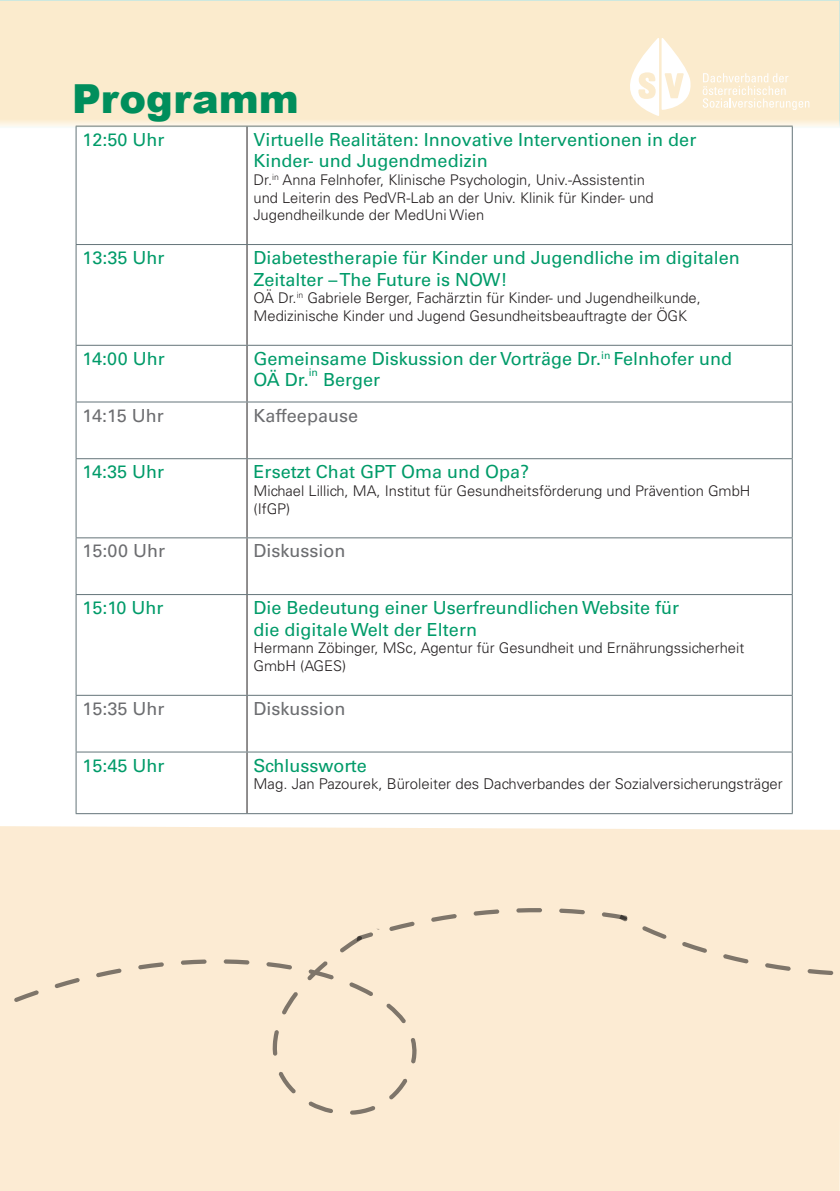
<style>
.page{position:relative;width:840px;height:1191px;background:#fff}
.page>*{position:absolute;margin:0;border:0;box-sizing:border-box;transform-origin:0 0}
.t1{font:900 40px "Arial";color:#008e5c}
.t2{font:18px "Univers LT Std";color:#009b69}
.t3{font:18px "Univers LT Std";color:#6c6d70}
.t4{font:300 14.8px/17.6px "Univers LT Std";color:#231f20}
.t5{font:10.4px "Univers LT Std";color:#009b69}
</style>
<div class="page">
<div style="left:0;top:826px;width:839px;height:365px;background:#fcebd3"></div>
<div style="left:0;top:908px;width:648px;height:206px;background:#fcebd3"></div>
<div style="left:348px;top:870px;width:303px;height:195px;background:#fcebd3"></div>
<svg style="left:602px;top:784px;width:237px;height:192px;fill:#fcebd3"></svg>
<hr style="left:246px;top:126px;width:1px;height:118px;background:#231f20">
<hr style="left:246px;top:245px;width:1px;height:100px;background:#231f20">
<hr style="left:246px;top:346px;width:1px;height:55px;background:#231f20">
<hr style="left:246px;top:402px;width:1px;height:56px;background:#231f20">
<hr style="left:246px;top:459px;width:1px;height:78px;background:#231f20">
<hr style="left:246px;top:538px;width:1px;height:56px;background:#231f20">
<hr style="left:246px;top:595px;width:1px;height:100px;background:#231f20">
<hr style="left:246px;top:695px;width:1px;height:56px;background:#231f20">
<hr style="left:246px;top:752px;width:1px;height:61px;background:#231f20">
<hr style="left:76px;top:126px;width:1px;height:118px;background:#647479">
<hr style="left:791px;top:126px;width:1px;height:118px;background:#647479">
<hr style="left:76px;top:244px;width:171px;height:1px;background:#647479">
<hr style="left:76px;top:245px;width:1px;height:100px;background:#647479">
<hr style="left:247px;top:244px;width:545px;height:1px;background:#647479">
<hr style="left:791px;top:245px;width:1px;height:100px;background:#647479">
<hr style="left:76px;top:345px;width:171px;height:1px;background:#647479">
<hr style="left:76px;top:346px;width:1px;height:55px;background:#647479">
<hr style="left:247px;top:345px;width:545px;height:1px;background:#647479">
<hr style="left:791px;top:346px;width:1px;height:55px;background:#647479">
<hr style="left:76px;top:401px;width:171px;height:1px;background:#647479">
<hr style="left:76px;top:402px;width:1px;height:56px;background:#647479">
<hr style="left:247px;top:401px;width:545px;height:1px;background:#647479">
<hr style="left:791px;top:402px;width:1px;height:56px;background:#647479">
<hr style="left:76px;top:458px;width:171px;height:1px;background:#647479">
<hr style="left:76px;top:459px;width:1px;height:78px;background:#647479">
<hr style="left:247px;top:458px;width:545px;height:1px;background:#647479">
<hr style="left:791px;top:459px;width:1px;height:78px;background:#647479">
<hr style="left:76px;top:537px;width:171px;height:1px;background:#647479">
<hr style="left:76px;top:538px;width:1px;height:56px;background:#647479">
<hr style="left:247px;top:537px;width:545px;height:1px;background:#647479">
<hr style="left:791px;top:538px;width:1px;height:56px;background:#647479">
<hr style="left:76px;top:594px;width:171px;height:1px;background:#647479">
<hr style="left:76px;top:595px;width:1px;height:100px;background:#647479">
<hr style="left:247px;top:594px;width:545px;height:1px;background:#647479">
<hr style="left:791px;top:595px;width:1px;height:100px;background:#647479">
<hr style="left:76px;top:695px;width:171px;height:1px;background:#647479">
<hr style="left:76px;top:695px;width:1px;height:56px;background:#647479">
<hr style="left:247px;top:695px;width:545px;height:1px;background:#647479">
<hr style="left:791px;top:695px;width:1px;height:56px;background:#647479">
<hr style="left:76px;top:751px;width:171px;height:1px;background:#647479">
<hr style="left:76px;top:752px;width:1px;height:61px;background:#647479">
<hr style="left:247px;top:751px;width:545px;height:1px;background:#647479">
<hr style="left:791px;top:752px;width:1px;height:61px;background:#647479">
<hr style="left:76px;top:813px;width:171px;height:1px;background:#647479">
<hr style="left:247px;top:813px;width:545px;height:1px;background:#647479">
<svg style="left:0;top:0;width:839px;height:129px;background:#f9eace"></svg>
<svg style="left:629px;top:38px;width:64px;height:78px"></svg>
<svg style="left:702px;top:73px;width:107px;height:37px;background:#fbeed6"></svg>
<p class="t1" style="left:72px;top:70px;width:228px">Programm</p>
<p class="t2" style="left:83px;top:129px;width:83px">12:50 Uhr</p>
<p class="t2" style="left:253px;top:129px;width:444px">Virtuelle Realitäten: Innovative Interventionen in der</p>
<p class="t2" style="left:253px;top:150px;width:235px">Kinder- und Jugendmedizin</p>
<p class="t4" style="left:253px;top:171px;width:401px">Dr.<sup>in</sup> Anna Felnhofer, Klinische Psychologin, Univ.-Assistentin und Leiterin des PedVR-Lab an der Univ. Klinik für Kinder- und<br>Jugendheilkunde der MedUni Wien</p>
<p class="t2" style="left:83px;top:247px;width:83px">13:35 Uhr</p>
<p class="t2" style="left:253px;top:247px;width:487px">Diabetestherapie für Kinder und Jugendliche im digitalen</p>
<p class="t2" style="left:253px;top:269px;width:255px">Zeitalter – The Future is NOW!</p>
<p class="t4" style="left:253px;top:289px;width:448px">OÄ Dr.<sup>in</sup> Gabriele Berger, Fachärztin für Kinder- und Jugendheilkunde,</p>
<p class="t4" style="left:253px;top:307px;width:435px">Medizinische Kinder und Jugend Gesundheitsbeauftragte der ÖGK</p>
<p class="t2" style="left:83px;top:348px;width:84px">14:00 Uhr</p>
<p class="t2" style="left:253px;top:348px;width:480px">Gemeinsame Diskussion der Vorträge Dr.<sup>in</sup> Felnhofer und</p>
<p class="t2" style="left:253px;top:369px;width:57px">OÄ Dr.</p>
<p class="t5" style="left:308px;top:366px;width:11px">in</p>
<p class="t2" style="left:323px;top:369px;width:59px">Berger</p>
<p class="t3" style="left:83px;top:404px;width:83px">14:15 Uhr</p>
<p class="t3" style="left:253px;top:404px;width:106px">Kaffeepause</p>
<p class="t2" style="left:83px;top:461px;width:83px">14:35 Uhr</p>
<p class="t2" style="left:253px;top:461px;width:277px">Ersetzt Chat GPT Oma und Opa?</p>
<p class="t4" style="left:253px;top:482px;width:498px">Michael Lillich, MA, Institut für Gesundheitsförderung und Prävention GmbH (IfGP)</p>
<p class="t3" style="left:83px;top:540px;width:84px">15:00 Uhr</p>
<p class="t3" style="left:253px;top:540px;width:93px">Diskussion</p>
<p class="t2" style="left:83px;top:597px;width:82px">15:10 Uhr</p>
<p class="t2" style="left:253px;top:597px;width:427px">Die Bedeutung einer Userfreundlichen Website für</p>
<p class="t2" style="left:253px;top:618px;width:225px">die digitale Welt der Eltern</p>
<p class="t4" style="left:253px;top:639px;width:492px">Hermann Zöbinger, MSc, Agentur für Gesundheit und Ernährungssicherheit<br>GmbH (AGES)</p>
<p class="t3" style="left:83px;top:698px;width:83px">15:35 Uhr</p>
<p class="t3" style="left:253px;top:698px;width:93px">Diskussion</p>
<p class="t2" style="left:83px;top:754px;width:83px">15:45 Uhr</p>
<p class="t2" style="left:253px;top:754px;width:115px">Schlussworte</p>
<p class="t4" style="left:253px;top:775px;width:530px">Mag. Jan Pazourek, Büroleiter des Dachverbandes der Sozialversicherungsträger</p>
</div>
